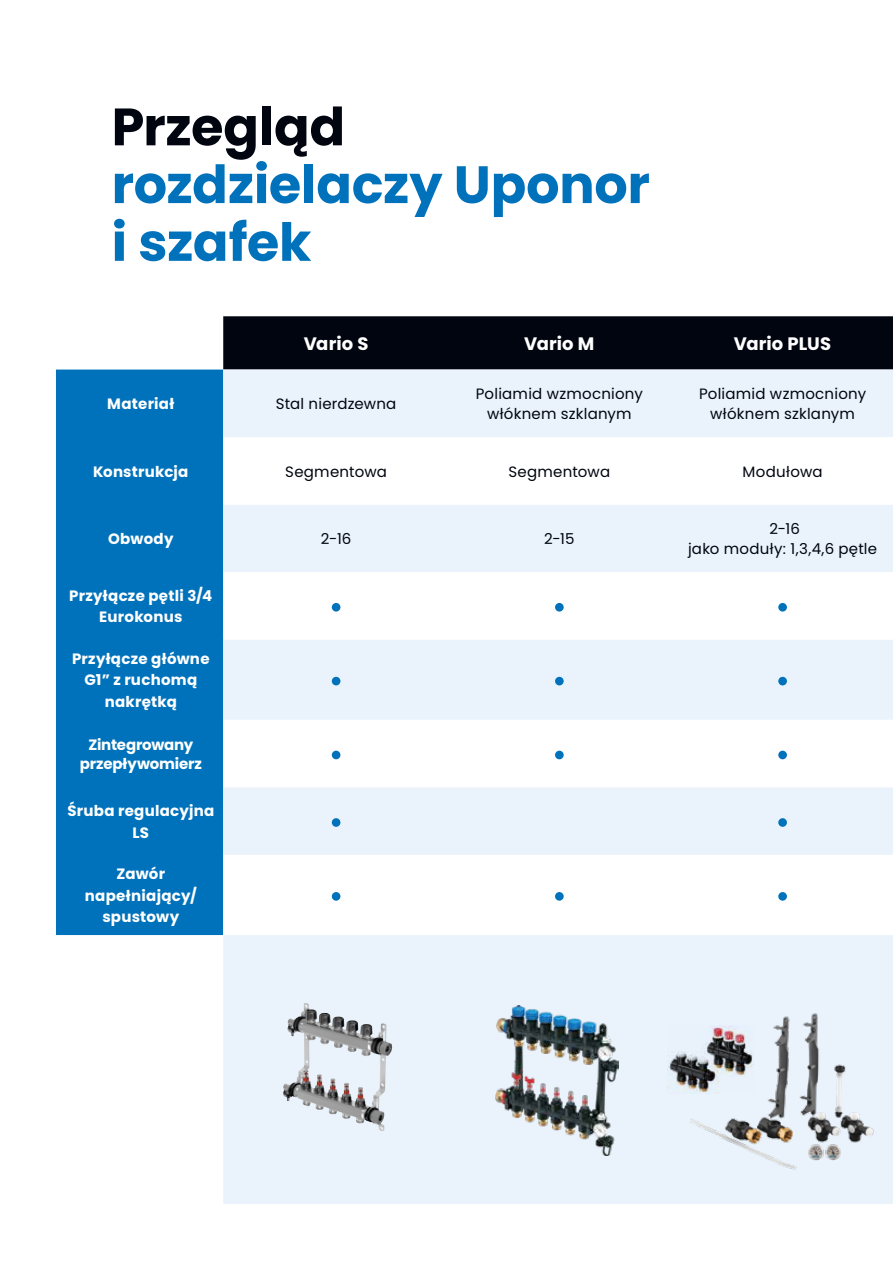
<style>
.page{position:relative;width:893px;height:1263px;background:#fff}
.page>*{position:absolute;margin:0;border:0;box-sizing:border-box;transform-origin:0 0}
.t1{font:700 52.5px/57.8px "Poppins";letter-spacing:-.005em;color:#0072bb}
.t2{font:700 52.5px "Poppins";letter-spacing:-.005em;color:#00050f}
.t3{font:700 18px "Poppins";color:#fff}
.t4{font:15px/20.2px "Poppins";letter-spacing:.015em;color:#00050f;text-align:center}
.t5{font:700 15px/21.6px "Poppins";letter-spacing:.015em;color:#fff;text-align:center}
.t6{font:700 15px/19.5px "Poppins";letter-spacing:-.01em;color:#fff;text-align:center}
</style>
<div class="page">
<div style="left:223px;top:316px;width:670px;height:54px;background:#00050f"></div>
<div style="left:56px;top:370px;width:167px;height:565px;background:#0072bb"></div>
<div style="left:223px;top:370px;width:670px;height:834px;background:#eaf3fc"></div>
<svg style="left:223px;top:437px;width:670px;height:498px"></svg>
<div style="left:332px;top:603px;width:8px;height:9px;background:#0072bb;border-radius:50%"></div>
<div style="left:555px;top:603px;width:9px;height:9px;background:#0072bb;border-radius:50%"></div>
<div style="left:778px;top:603px;width:9px;height:9px;background:#0072bb;border-radius:50%"></div>
<div style="left:332px;top:677px;width:8px;height:8px;background:#0072bb;border-radius:50%"></div>
<div style="left:555px;top:677px;width:9px;height:8px;background:#0072bb;border-radius:50%"></div>
<div style="left:778px;top:677px;width:9px;height:8px;background:#0072bb;border-radius:50%"></div>
<div style="left:332px;top:751px;width:8px;height:8px;background:#0072bb;border-radius:50%"></div>
<div style="left:555px;top:751px;width:9px;height:8px;background:#0072bb;border-radius:50%"></div>
<div style="left:778px;top:751px;width:9px;height:8px;background:#0072bb;border-radius:50%"></div>
<div style="left:332px;top:818px;width:8px;height:9px;background:#0072bb;border-radius:50%"></div>
<div style="left:778px;top:818px;width:9px;height:9px;background:#0072bb;border-radius:50%"></div>
<div style="left:332px;top:892px;width:8px;height:9px;background:#0072bb;border-radius:50%"></div>
<div style="left:555px;top:892px;width:9px;height:9px;background:#0072bb;border-radius:50%"></div>
<div style="left:778px;top:892px;width:9px;height:9px;background:#0072bb;border-radius:50%"></div>
<img style="left:283px;top:1003px;width:101px;height:128px">
<img style="left:495px;top:1006px;width:124px;height:149px">
<img style="left:684px;top:1007px;width:195px;height:168px">
<img style="left:668px;top:1025px;width:86px;height:69px">
<h1 class="t2" style="left:112px;top:96px;width:235px">Przegląd</h1>
<h1 class="t1" style="left:112px;top:156px;width:540px">rozdzielaczy Uponor i szafek</h1>
<p class="t3" style="left:304px;top:333px;width:66px">Vario S</p>
<p class="t3" style="left:524px;top:333px;width:72px">Vario M</p>
<p class="t3" style="left:734px;top:333px;width:99px">Vario PLUS</p>
<p class="t5" style="left:107px;top:393px;width:69px">Materiał</p>
<p class="t4" style="left:276px;top:394px;width:122px">Stal nierdzewna</p>
<p class="t4" style="left:476px;top:384px;width:169px">Poliamid wzmocniony włóknem szklanym</p>
<p class="t4" style="left:699px;top:384px;width:169px">Poliamid wzmocniony włóknem szklanym</p>
<p class="t5" style="left:93px;top:461px;width:97px">Konstrukcja</p>
<p class="t4" style="left:285px;top:461px;width:103px">Segmentowa</p>
<p class="t4" style="left:509px;top:461px;width:103px">Segmentowa</p>
<p class="t4" style="left:743px;top:461px;width:81px">Modułowa</p>
<p class="t5" style="left:108px;top:528px;width:67px">Obwody</p>
<p class="t4" style="left:321px;top:529px;width:32px">2-16</p>
<p class="t4" style="left:544px;top:529px;width:32px">2-15</p>
<p class="t4" style="left:688px;top:519px;width:191px">2-16<br>jako moduły: 1,3,4,6 pętle</p>
<p class="t5" style="left:69px;top:585px;width:145px">Przyłącze pętli 3/4<br>Eurokonus</p>
<p class="t5" style="left:72px;top:648px;width:139px">Przyłącze główne<br>G1” z ruchomą nakrętką</p>
<p class="t6" style="left:80px;top:735px;width:124px">Zintegrowany przepływomierz</p>
<p class="t5" style="left:67px;top:800px;width:148px">Śruba regulacyjna<br>LS</p>
<p class="t5" style="left:85px;top:863px;width:113px">Zawór napełniający/ spustowy</p>
</div>
